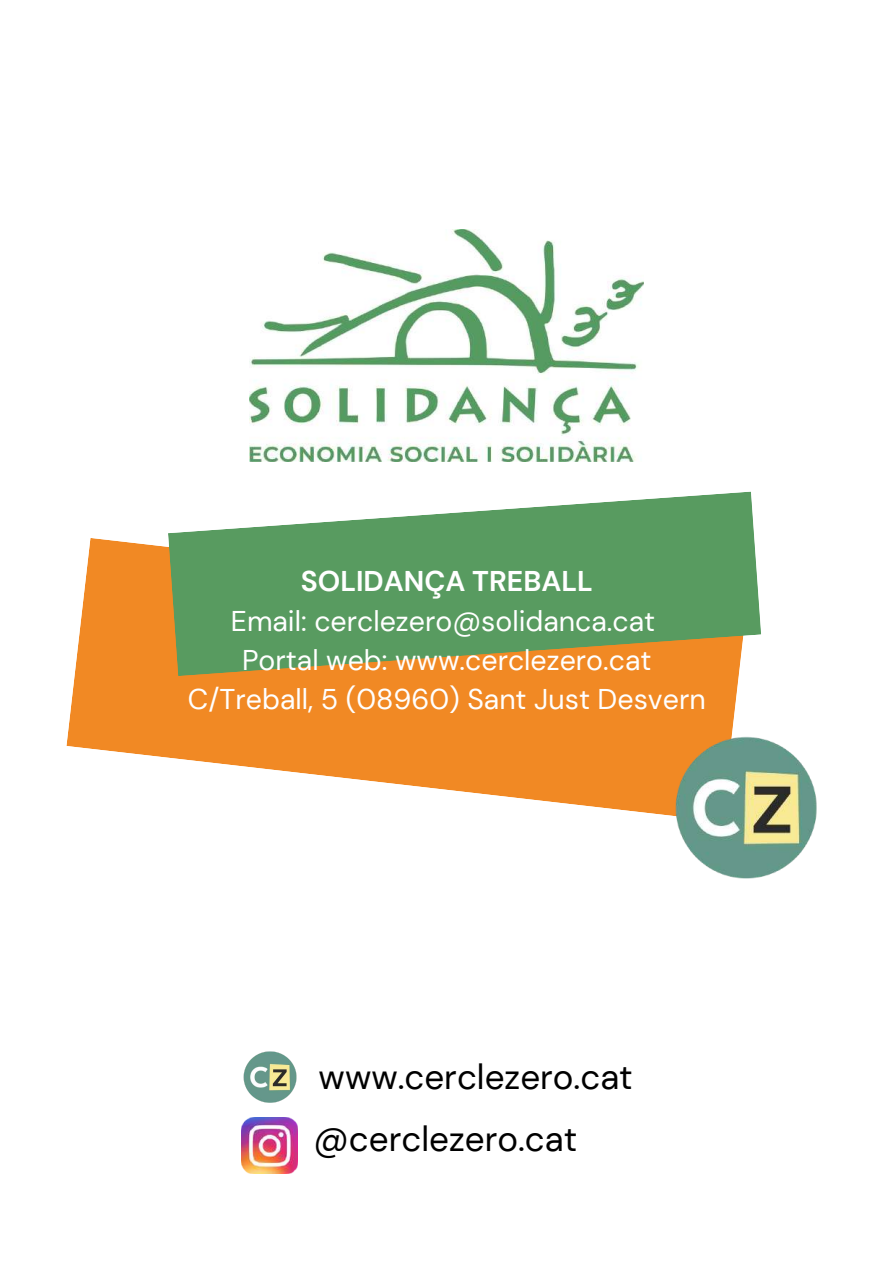
<style>
.page{position:relative;width:894px;height:1264px;background:#fff}
.page>*{position:absolute;margin:0;border:0;box-sizing:border-box;transform-origin:0 0}
.t1{font:34.95px/61.9px "DM Sans";color:#000}
.t2{font:28.5px/39.3px "DM Sans";color:#fff;text-align:center}
.t3{font:700 28.5px "DM Sans";color:#fff}
</style>
<div class="page">
<svg style="left:66px;top:538px;width:673px;height:278px;fill:#f18924"></svg>
<svg style="left:168px;top:491px;width:593px;height:185px;background:#7ea66e"></svg>
<img style="left:674px;top:736px;width:143px;height:142px">
<img style="left:241px;top:1117px;width:56px;height:56px">
<img style="left:243px;top:1051px;width:53px;height:51px">
<img style="left:250px;top:230px;width:393px;height:231px">
<p class="t3" style="left:301px;top:563px;width:293px">SOLIDANÇA TREBALL</p>
<p class="t2" style="left:188px;top:601px;width:519px">Email: cerclezero@solidanca.cat<br>Portal web: www.cerclezero.cat<br>C/Treball, 5 (08960) Sant Just Desvern</p>
<p class="t1" style="left:313px;top:1045px;width:320px">www.cerclezero.cat @cerclezero.cat</p>
</div>
